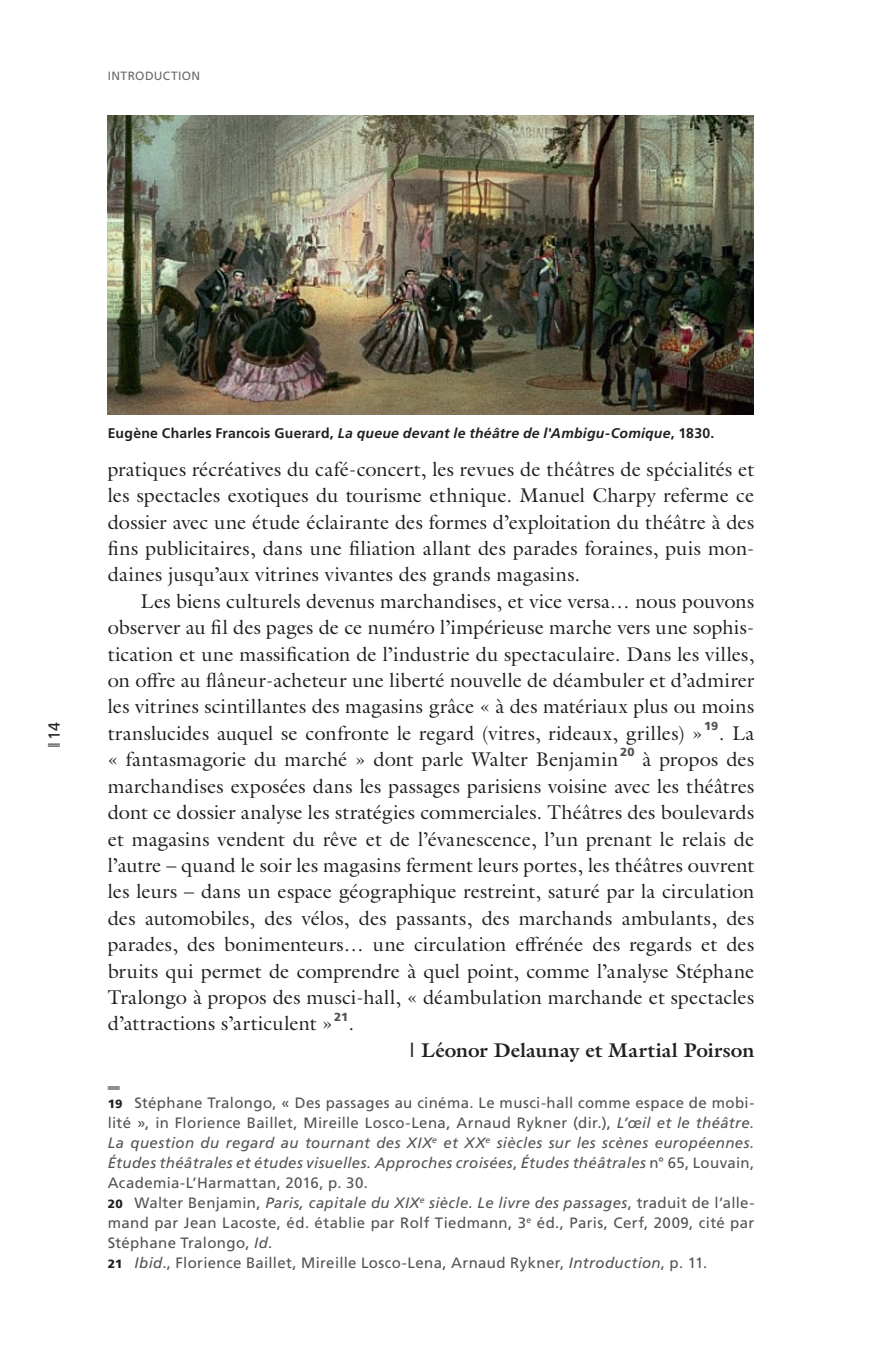
<style>
.page{position:relative;width:879px;height:1361px;background:#fff}
.page>*{position:absolute;margin:0;border:0;box-sizing:border-box;transform-origin:0 0}
.t1{font:20px/26.4px "Galliard Pro";letter-spacing:.005em;color:#231f20;text-align:justify}
.t2{font:700 20px "Galliard";letter-spacing:.005em;color:#231f20}
.t3{font:16px "Frutiger LT Pro";color:#231f20}
.t4{font:15px/20px "Frutiger LT Pro";letter-spacing:.025em;color:#535355}
.t5{font:italic 700 14px "Frutiger LT Pro";letter-spacing:.02em;color:#231f20}
.t6{font:12px "Frutiger LT Pro";letter-spacing:.035em;color:#69696c}
.t7{font:900 11.6px "Frutiger LT Pro";color:#535355}
.s1{font-style:normal}
.s2{font-weight:900;font-size:12px;color:#231f20}
.s3{font-style:italic}
</style>
<div class="page">
<svg style="left:48px;top:744px;width:12px;height:3px"></svg>
<svg style="left:108px;top:1086px;width:12px;height:3px"></svg>
<img style="left:108px;top:116px;width:646px;height:299px">
<p class="t6" style="left:108px;top:68px;width:94px">INTRODUCTION</p>
<p class="t3" style="left:45px;top:740px;width:19px;rotate:-90deg">14</p>
<p class="t5" style="left:108px;top:425px;width:608px"><span class="s1">Eugène Charles Francois Guerard,</span> La queue devant le théâtre de l'Ambigu-Comique<span class="s1">, 1830.</span></p>
<p class="t1" style="left:108px;top:455px;width:648px">pratiques récréatives du café-concert, les revues de théâtres de spécialités et les spectacles exotiques du tourisme ethnique. Manuel Charpy referme ce dossier avec une étude éclairante des formes d’exploitation du théâtre à des fins publicitaires, dans une filiation allant des parades foraines, puis mon&shy;daines jusqu’aux vitrines vivantes des grands magasins.</p>
<p class="t1" style="left:108px;top:587px;width:648px;text-indent:33px">Les biens culturels devenus marchandises, et vice versa… nous pouvons observer au fil des pages de ce numéro l’impérieuse marche vers une sophis&shy;tication et une massification de l’industrie du spectaculaire. Dans les villes, on offre au flâneur-acheteur une liberté nouvelle de déambuler et d’admirer les vitrines scintillantes des magasins grâce « à des matériaux plus ou moins translucides auquel se confronte le regard (vitres, rideaux, grilles) »</p>
<p class="t7" style="left:704px;top:719px;width:16px">19</p>
<p class="t1" style="left:718px;top:719px;width:37px">. La</p>
<p class="t1" style="left:108px;top:746px;width:512px">« fantasmagorie du marché » dont parle Walter Benjamin</p>
<p class="t7" style="left:620px;top:745px;width:16px">20</p>
<p class="t1" style="left:108px;top:746px;width:648px;text-indent:535px">à propos des marchandises exposées dans les passages parisiens voisine avec les théâtres dont ce dossier analyse les stratégies commerciales. Théâtres des boulevards et magasins vendent du rêve et de l’évanescence, l’un prenant le relais de l’autre – quand le soir les magasins ferment leurs portes, les théâtres ouvrent les leurs – dans un espace géographique restreint, saturé par la circulation des automobiles, des vélos, des passants, des marchands ambulants, des parades, des bonimenteurs… une circulation effrénée des regards et des bruits qui permet de comprendre à quel point, comme l’analyse Stéphane Tralongo à propos des musci-hall, « déambulation marchande et spectacles d’attractions s’articulent »</p>
<p class="t7" style="left:334px;top:1009px;width:16px">21</p>
<p class="t1" style="left:348px;top:1010px;width:7px">.</p>
<p class="t2" style="left:409px;top:1037px;width:347px">| Léonor Delaunay et Martial Poirson</p>
<p class="t4" style="left:108px;top:1093px;width:648px"><span class="s2">19</span> Stéphane Tralongo, « Des passages au cinéma. Le musci-hall comme espace de mobi&shy;lité », in Florience Baillet, Mireille Losco-Lena, Arnaud Rykner (dir.), <span class="s3">L’œil et le théâtre.<br>La question du regard au tournant des XIX</span><sup>e</sup> <span class="s3">et XX</span><sup>e</sup> <span class="s3">siècles sur les scènes européennes.<br>Études théâtrales et études visuelles. Approches croisées</span>, <span class="s3">Études théâtrales</span> n° 65, Louvain, Academia-L’Harmattan, 2016, p. 30.<br><span class="s2">20</span> Walter Benjamin, <span class="s3">Paris, capitale du XIX</span><sup>e</sup> <span class="s3">siècle. Le livre des passages</span>, traduit de l’alle&shy;mand par Jean Lacoste, éd. établie par Rolf Tiedmann, 3<sup>e</sup> éd., Paris, Cerf, 2009, cité par Stéphane Tralongo, <span class="s3">Id</span>.<br><span class="s2">21</span> <span class="s3">Ibid</span>., Florience Baillet, Mireille Losco-Lena, Arnaud Rykner, <span class="s3">Introduction</span>, p. 11.</p>
</div>
